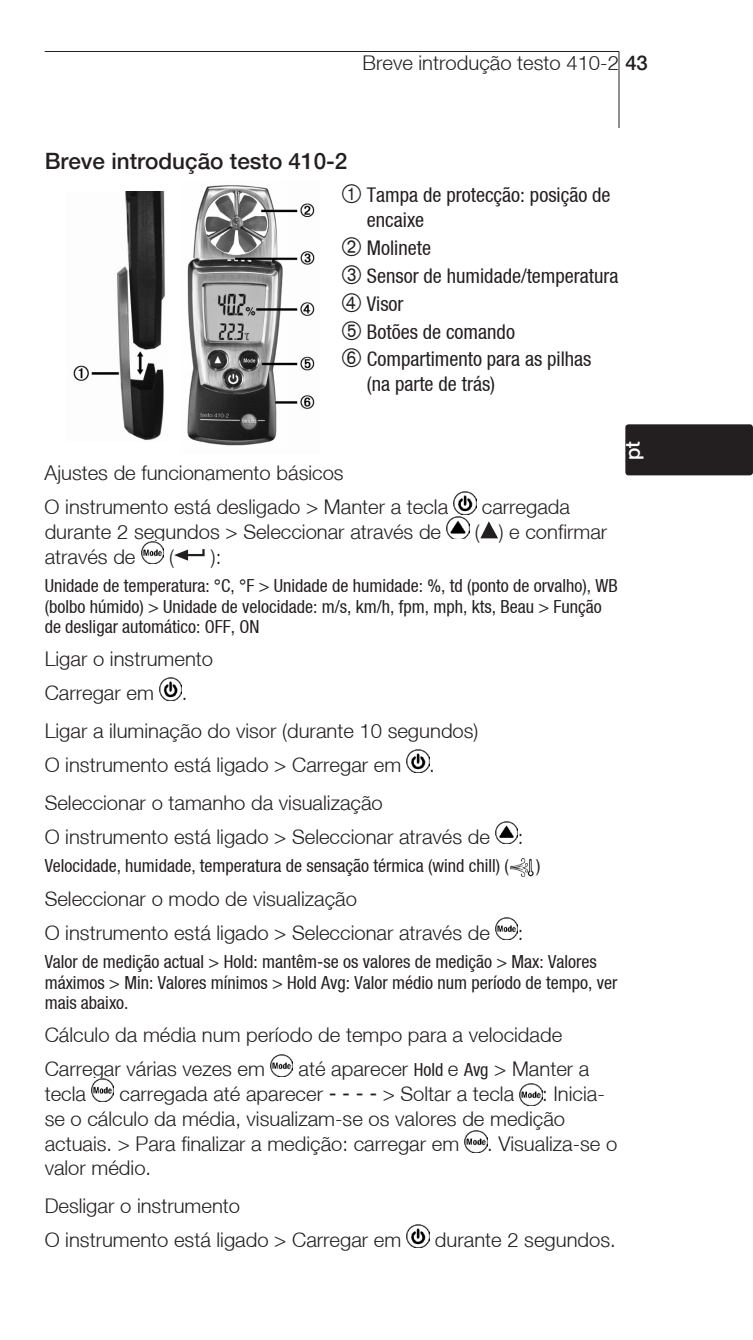
<style>
.page{position:relative;width:753px;height:1340px;background:#fff}
.page>*{position:absolute;margin:0;border:0;box-sizing:border-box;transform-origin:0 0}
.t1{font:500 22.5px "Helvetica Neue";color:#231f20}
.t2{font:300 20.25px/34.4px "Helvetica Neue";color:#231f20}
.t3{font:condensed 20.25px/27.9px "Helvetica Neue LT";color:#231f20}
.t4{font:500 20.25px "Helvetica Neue";color:#fff}
.t5{font:condensed 18px/20.2px "Helvetica Neue LT";color:#231f20}
.s1{font-weight:500}
.s2{font-family:"Helvetica Neue LT";font-weight:400;font-stretch:condensed;font-size:18px}
.s3{font-family:"Helvetica Neue LT";font-weight:400;font-stretch:condensed;font-size:22.5px}
</style>
<div class="page">
<hr style="left:45px;top:51px;width:574px;height:1px;background:#231f20">
<img style="left:73px;top:191px;width:92px;height:250px">
<img style="left:187px;top:185px;width:128px;height:261px">
<img style="left:454px;top:492px;width:22px;height:22px">
<img style="left:447px;top:516px;width:22px;height:23px">
<svg style="left:480px;top:521px;width:18px;height:18px"></svg>
<img style="left:141px;top:541px;width:22px;height:22px">
<svg style="left:174px;top:549px;width:31px;height:11px"></svg>
<img style="left:159px;top:678px;width:23px;height:22px">
<img style="left:407px;top:749px;width:22px;height:23px">
<img style="left:495px;top:821px;width:23px;height:23px">
<img style="left:510px;top:858px;width:17px;height:19px">
<svg style="left:528px;top:860px;width:5px;height:16px"></svg>
<img style="left:495px;top:917px;width:23px;height:22px">
<img style="left:270px;top:1054px;width:23px;height:22px">
<img style="left:92px;top:1078px;width:22px;height:23px">
<img style="left:520px;top:1083px;width:22px;height:22px">
<img style="left:465px;top:1130px;width:22px;height:22px">
<img style="left:407px;top:1224px;width:22px;height:23px">
<hr style="left:618px;top:51px;width:1px;height:77px;background:#231f20">
<div style="left:625px;top:424px;width:128px;height:51px;background:#231f20;border-radius:3px"></div>
<p class="t2" style="left:362px;top:45px;width:287px">Breve introdução testo 410-2 <span class="s1">43</span></p>
<p class="t1" style="left:45px;top:148px;width:304px">Breve introdução testo 410-2</p>
<p class="t3" style="left:367px;top:182px;width:245px;line-height:24.8px">Tampa de protecção: posição de encaixe</p>
<p class="t3" style="left:367px;top:233px;width:253px">Molinete<br>Sensor de humidade/temperatura<br>Visor<br>Botões de comando<br>Compartimento para as pilhas</p>
<p class="t3" style="left:367px;top:370px;width:130px">(na parte de trás)</p>
<p class="t4" style="left:620px;top:460px;width:21px;rotate:-90deg">pt</p>
<p class="t2" style="left:45px;top:455px;width:405px">Ajustes de funcionamento básicos<br>O instrumento está desligado &gt; Manter a tecla</p>
<p class="t2" style="left:482px;top:489px;width:90px">carregada</p>
<p class="t2" style="left:45px;top:514px;width:398px">durante 2 segundos &gt; Seleccionar através de</p>
<p class="t2" style="left:475px;top:514px;width:134px">( ) e confirmar</p>
<p class="t2" style="left:45px;top:539px;width:92px">através de</p>
<p class="t2" style="left:169px;top:539px;width:6px">(</p>
<p class="t2" style="left:211px;top:539px;width:12px">):</p>
<p class="t5" style="left:45px;top:575px;width:574px">Unidade de temperatura: °C, °F &gt; Unidade de humidade: %, td (ponto de orvalho), WB (bolbo húmido) &gt; Unidade de velocidade: m/s, km/h, fpm, mph, kts, Beau &gt; Função de desligar automático: OFF, ON</p>
<p class="t2" style="left:45px;top:641px;width:170px">Ligar o instrumento<br>Carregar em</p>
<p class="t2" style="left:45px;top:673px;width:435px;line-height:37.6px;text-indent:137px">.<br>Ligar a iluminação do visor (durante 10 segundos)</p>
<p class="t2" style="left:45px;top:747px;width:358px">O instrumento está ligado &gt; Carregar em</p>
<p class="t2" style="left:429px;top:747px;width:7px">.</p>
<p class="t2" style="left:45px;top:784px;width:447px">Seleccionar o tamanho da visualização<br>O instrumento está ligado &gt; Seleccionar através de</p>
<p class="t2" style="left:518px;top:819px;width:7px">:</p>
<p class="t5" style="left:45px;top:855px;width:466px">Velocidade, humidade, temperatura de sensação térmica (wind chill) (</p>
<p class="t5" style="left:536px;top:855px;width:6px">)</p>
<p class="t2" style="left:45px;top:880px;width:447px">Seleccionar o modo de visualização<br>O instrumento está ligado &gt; Seleccionar através de</p>
<p class="t2" style="left:518px;top:915px;width:7px">:</p>
<p class="t5" style="left:45px;top:951px;width:574px">Valor de medição actual &gt; Hold: mantêm-se os valores de medição &gt; Max: Valores máximos &gt; Min: Valores mínimos &gt; Hold Avg: Valor médio num período de tempo, ver mais abaixo.</p>
<p class="t2" style="left:45px;top:1017px;width:519px">Cálculo da média num período de tempo para a velocidade<br>Carregar várias vezes em</p>
<p class="t2" style="left:298px;top:1051px;width:292px">até aparecer <span class="s2">Hold</span> e <span class="s2">Avg</span> &gt; Manter a</p>
<p class="t2" style="left:45px;top:1076px;width:43px">tecla</p>
<p class="t2" style="left:119px;top:1076px;width:396px">carregada até aparecer <span class="s3">- - - -</span> &gt; Soltar a tecla</p>
<p class="t2" style="left:45px;top:1081px;width:561px;line-height:24.8px;text-indent:497px">: Inicia&shy;se o cálculo da média, visualizam-se os valores de medição actuais. &gt; Para finalizar a medição: carregar em</p>
<p class="t2" style="left:487px;top:1125px;width:132px">. Visualiza-se o</p>
<p class="t2" style="left:45px;top:1148px;width:197px;line-height:37.6px">valor médio.<br>Desligar o instrumento</p>
<p class="t2" style="left:45px;top:1222px;width:358px">O instrumento está ligado &gt; Carregar em</p>
<p class="t2" style="left:435px;top:1222px;width:182px">durante 2 segundos.</p>
</div>
